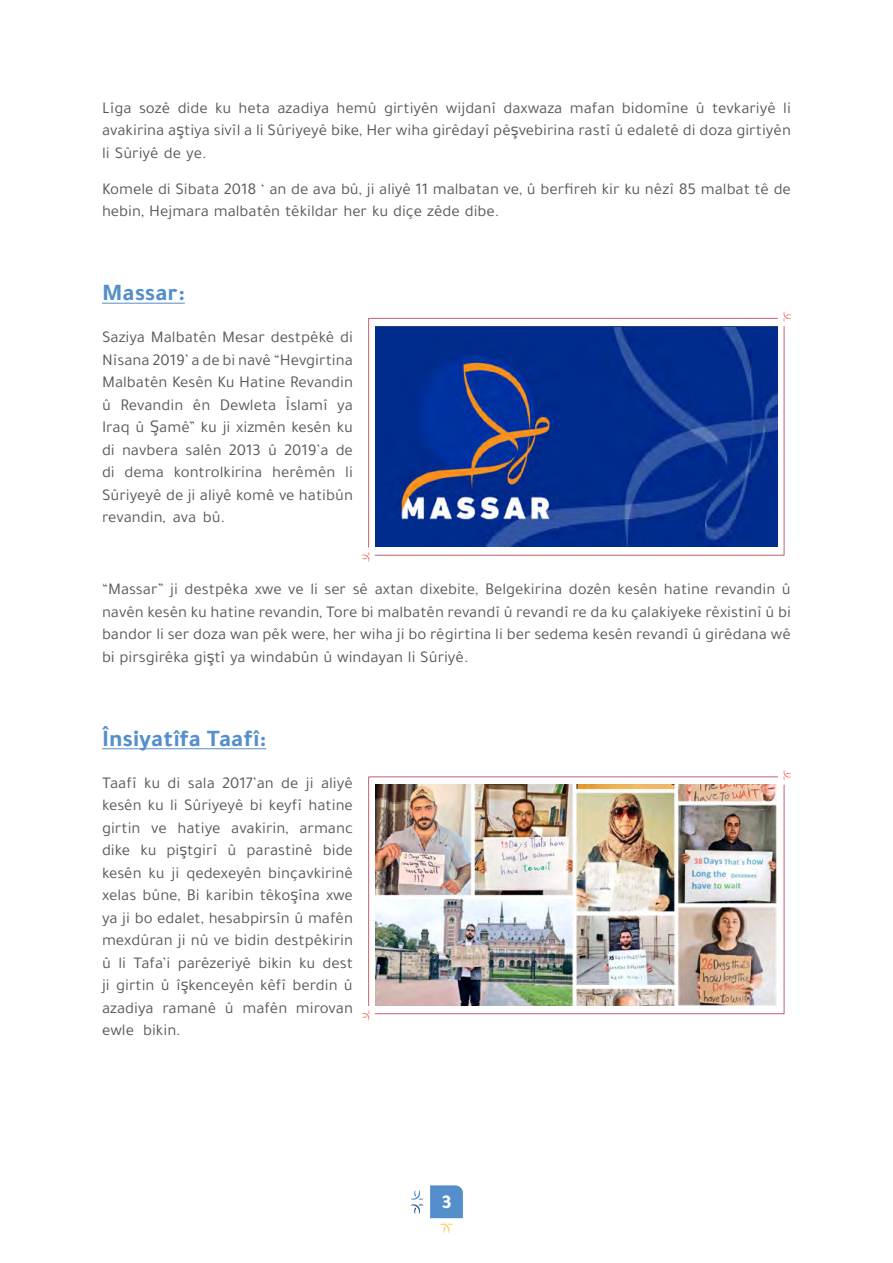
<style>
.page{position:relative;width:893px;height:1263px;background:#fff}
.page>*{position:absolute;margin:0;border:0;box-sizing:border-box;transform-origin:0 0}
.t1{font:700 24px "Tajawal";color:#548fcc}
.t2{font:700 19.5px "Tajawal";color:#fff}
.t3{font:16.5px/22.5px "Tajawal";color:#58595b}
</style>
<div class="page">
<svg style="left:430px;top:1185px;width:33px;height:48px"></svg>
<svg style="left:411px;top:1190px;width:12px;height:23px"></svg>
<hr style="left:102px;top:303px;width:83px;height:1px;background:#548fcc">
<hr style="left:102px;top:748px;width:164px;height:1px;background:#548fcc">
<svg style="left:362px;top:552px;width:7px;height:10px"></svg>
<svg style="left:783px;top:312px;width:8px;height:10px"></svg>
<svg style="left:368px;top:318px;width:410px;height:229px"></svg>
<svg style="left:375px;top:326px;width:409px;height:229px"></svg>
<img style="left:375px;top:327px;width:403px;height:219px">
<svg style="left:362px;top:1010px;width:7px;height:10px"></svg>
<svg style="left:783px;top:770px;width:8px;height:10px"></svg>
<svg style="left:368px;top:776px;width:410px;height:230px"></svg>
<svg style="left:375px;top:785px;width:409px;height:229px"></svg>
<img style="left:375px;top:785px;width:403px;height:220px">
<p class="t3" style="left:102px;top:96px;width:690px;text-align:justify">Lîga sozê dide ku heta azadiya hemû girtiyên wijdanî daxwaza mafan bidomîne û tevkariyê li avakirina aştiya sivîl lia Sûriyeyê bike, Her wiha girêdayî pêşvebirina rastî û edaletê di doza girtiyên li Sûriyê de ye.</p>
<p class="t3" style="left:102px;top:177px;width:690px">Komele di Sibata 2018 ‘ an de ava bû ji, aliyê 11 malbatan ve û, berfireh kir ku nêzî 85 malbat tê de hebin, Hejmara malbatên têkildar her ku diçe zêde dibe.</p>
<h1 class="t1" style="left:102px;top:275px;width:84px">Massar:</h1>
<p class="t3" style="left:102px;top:326px;width:252px;text-align:right">Saziya Malbatên Mesar destpêkê di<br>Nîsana 2019 a’ de bi navê “Hevgirtina<br>Malbatên Kesên Ku Hatine Revandin ya</p>
<p class="t3" style="left:286px;top:393px;width:44px">Îslamî</p>
<p class="t3" style="left:102px;top:393px;width:10px">û</p>
<p class="t3" style="left:102px;top:416px;width:252px">Iraq û Şamê” ku ji xizmên kesên ku</p>
<p class="t3" style="left:102px;top:438px;width:252px">di navbera salên 2013 û 2019 a’ de</p>
<p class="t3" style="left:345px;top:461px;width:9px">li</p>
<p class="t3" style="left:193px;top:393px;width:19px">ên</p>
<p class="t3" style="left:120px;top:393px;width:64px">Revandin</p>
<p class="t3" style="left:220px;top:393px;width:58px">Dewleta</p>
<p class="t3" style="left:272px;top:461px;width:65px">herêmên</p>
<p class="t3" style="left:102px;top:461px;width:252px">di<br>Sûriyeyê de ji aliyê komê ve hatibûn revandin, ava bû.</p>
<p class="t3" style="left:174px;top:461px;width:90px">kontrolkirina</p>
<p class="t3" style="left:125px;top:461px;width:41px">dema</p>
<p class="t3" style="left:102px;top:578px;width:690px;text-align:justify">“Massar” ji destpêka xwe ve li ser sê axtan dixebite, Belgekirina dozên kesên hatine revandin û navên kesên ku hatine revandin, Tore bi malbatên revandî û revandî re da ku çalakiyeke rêxistinî û bi bandor li ser doza wan pêk were, her wiha ji bo rêgirtina li ber sedema kesên revandî û girêdana wê bi pirsgirêka giştî ya windabûn û windayan li Sûriyê.</p>
<h1 class="t1" style="left:102px;top:720px;width:166px">Însiyatîfa Taafî:</h1>
<p class="t3" style="left:102px;top:771px;width:252px;text-align:right">Taafî ku di sala 2017’an de ji aliyê kesên ku li Sûriyeyê bi keyfî hatine armanc</p>
<p class="t3" style="left:102px;top:816px;width:40px">girtin</p>
<p class="t3" style="left:178px;top:816px;width:44px">hatiye</p>
<p class="t3" style="left:231px;top:816px;width:59px">avakirin,</p>
<p class="t3" style="left:151px;top:816px;width:17px">ve</p>
<p class="t3" style="left:167px;top:839px;width:52px">piştgirî</p>
<p class="t3" style="left:228px;top:839px;width:10px">û</p>
<p class="t3" style="left:247px;top:839px;width:68px">parastinê</p>
<p class="t3" style="left:102px;top:839px;width:30px">dike</p>
<p class="t3" style="left:102px;top:861px;width:252px">kesên ku ji qedexeyên binçavkirinê</p>
<p class="t3" style="left:102px;top:884px;width:252px">xelas bûne, Bi karibin têkoşîna xwe</p>
<p class="t3" style="left:102px;top:906px;width:252px">ya ji bo edalet, hesabpirsîn û mafên</p>
<p class="t3" style="left:102px;top:929px;width:252px">mexdûran ji nû ve bidin destpêkirin</p>
<p class="t3" style="left:102px;top:951px;width:252px">û li Tafa i’ parêzeriyê bikin ku dest</p>
<p class="t3" style="left:102px;top:974px;width:252px">ji girtin û îşkenceyên kêfî berdin û</p>
<p class="t3" style="left:296px;top:996px;width:58px">mirovan</p>
<p class="t3" style="left:140px;top:839px;width:18px">ku</p>
<p class="t3" style="left:323px;top:839px;width:32px">bide</p>
<p class="t3" style="left:162px;top:996px;width:56px">ramanê</p>
<p class="t3" style="left:225px;top:996px;width:10px">û</p>
<p class="t3" style="left:242px;top:996px;width:46px">mafên</p>
<p class="t3" style="left:143px;top:996px;width:39px;text-indent:-41px">azadiya bikin.</p>
<p class="t3" style="left:102px;top:1019px;width:33px">ewle</p>
<p class="t2" style="left:441px;top:1187px;width:11px">3</p>
</div>
